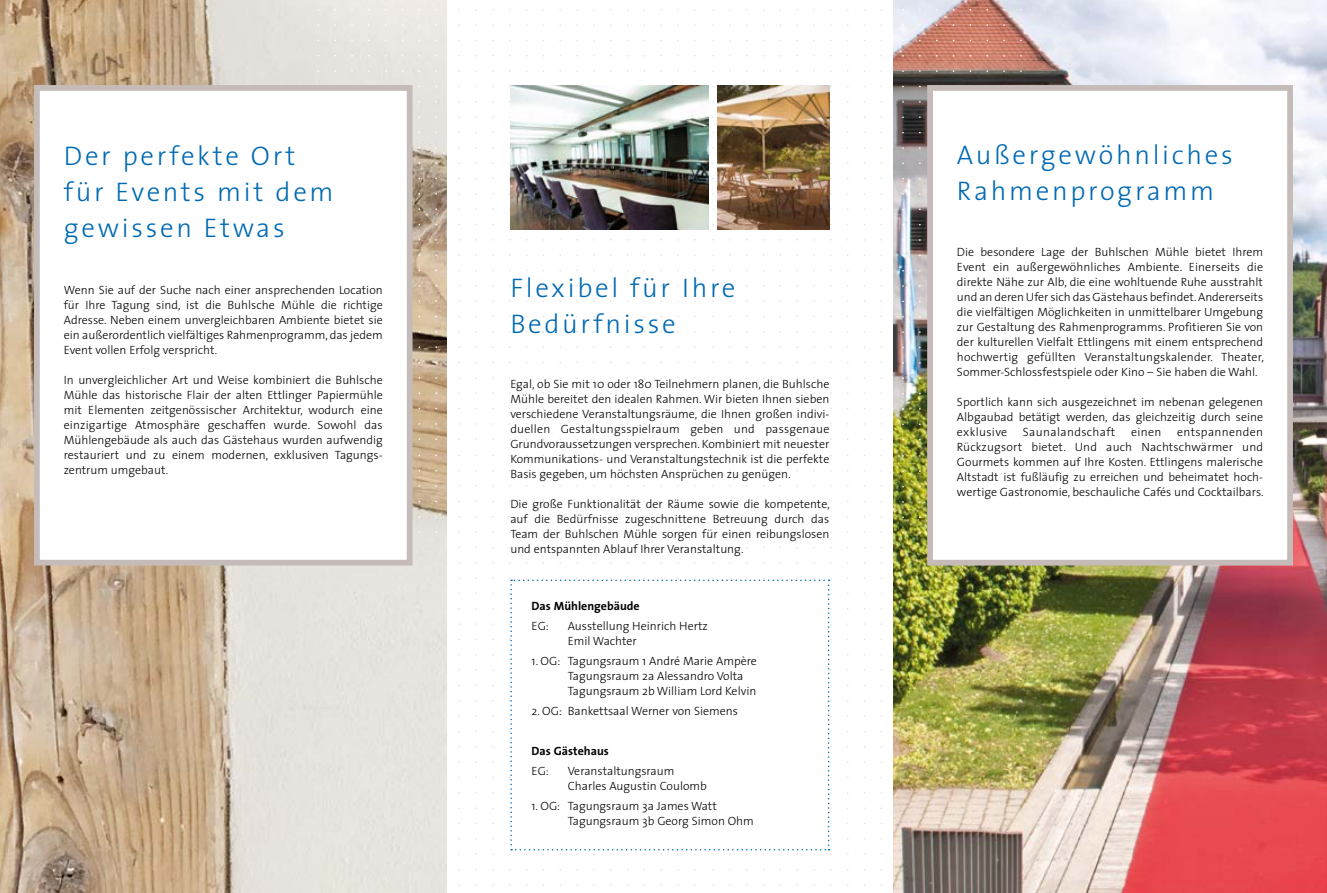
<style>
.page{position:relative;width:1327px;height:893px;background:#fff}
.page>*{position:absolute;margin:0;border:0;box-sizing:border-box;transform-origin:0 0}
.t1{font:300 27px/36px "The Sans";letter-spacing:.1em;color:#006ab4}
.t2{font:300 12px/15px "The Sans";color:#000;text-align:justify}
.t3{font:700 12px "The Sans";color:#000}
.t4{font:300 12px "The Sans";letter-spacing:.03em;color:#000}
</style>
<div class="page">
<img style="left:893px;top:0;width:434px;height:893px">
<div style="left:927px;top:85px;width:366px;height:481px;background:#fff;border:6px solid #c5bcb9"></div>
<img style="left:510px;top:85px;width:199px;height:145px">
<img style="left:717px;top:85px;width:112px;height:145px">
<svg style="left:828px;top:577px;width:3px;height:278px"></svg>
<svg style="left:509px;top:577px;width:317px;height:278px"></svg>
<img style="left:0;top:0;width:446px;height:893px">
<div style="left:34px;top:85px;width:378px;height:481px;background:#fff;border:6px solid #c5bcb9"></div>
<h1 class="t1" style="left:64px;top:137px;width:271px">Der perfekte Ort für Events mit dem gewissen Etwas</h1>
<p class="t2" style="left:64px;top:282px;width:320px">Wenn Sie auf der Suche nach einer ansprechenden Location für Ihre Tagung sind, ist die Buhlsche Mühle die richtige Adresse. Neben einem unvergleichbaren Ambiente bietet sie ein außerordentlich vielfältiges Rahmenprogramm, das jedem Event vollen Erfolg verspricht.</p>
<p class="t2" style="left:64px;top:372px;width:320px">In unvergleichlicher Art und Weise kombiniert die Buhlsche Mühle das historische Flair der alten Ettlinger Papiermühle mit Elementen zeitgenössischer Architektur, wodurch eine einzigartige Atmosphäre geschaffen wurde. Sowohl das Mühlengebäude als auch das Gästehaus wurden aufwendig restauriert und zu einem modernen, exklusiven Tagungs&shy;zentrum umgebaut.</p>
<h1 class="t1" style="left:510px;top:269px;width:226px">Flexibel für Ihre<br>Bedürfnisse</h1>
<p class="t2" style="left:510px;top:376px;width:320px">Egal, ob Sie mit 10 oder 180 Teilnehmern planen, die Buhlsche Mühle bereitet den idealen Rahmen. Wir bieten Ihnen sieben verschiedene Veranstaltungsräume, die Ihnen großen indivi&shy;duellen Gestaltungsspielraum geben und passgenaue Grundvoraussetzungen versprechen. Kombiniert mit neuester Kommunikations- und Veranstaltungstechnik ist die perfekte Basis gegeben, um höchsten Ansprüchen zu genügen.</p>
<p class="t2" style="left:510px;top:496px;width:321px">Die große Funktionalität der Räume sowie die kompetente, auf die Bedürfnisse zugeschnittene Betreuung durch das Team der Buhlschen Mühle sorgen für einen reibungslosen und entspannten Ablauf Ihrer Veranstaltung.</p>
<p class="t3" style="left:531px;top:595px;width:110px">Das Mühlengebäude</p>
<p class="t2" style="left:531px;top:618px;width:19px">EG:</p>
<p class="t2" style="left:568px;top:618px;width:142px">Ausstellung Heinrich Hertz<br>Emil Wachter</p>
<p class="t2" style="left:568px;top:653px;width:191px;text-align:left;text-indent:-36px">1. OG: Tagungsraum 1 André Marie Ampère<br>Tagungsraum 2a Alessandro Volta<br>Tagungsraum 2b William Lord Kelvin</p>
<p class="t2" style="left:531px;top:703px;width:208px">2. OG: Bankettsaal Werner von Siemens</p>
<p class="t3" style="left:531px;top:741px;width:79px">Das Gästehaus</p>
<p class="t2" style="left:531px;top:763px;width:19px">EG:</p>
<p class="t2" style="left:568px;top:763px;width:141px">Veranstaltungsraum<br>Charles Augustin Coulomb</p>
<p class="t2" style="left:568px;top:798px;width:188px;text-indent:-36px">1. OG: Tagungsraum 3a James Watt<br>Tagungsraum 3b Georg Simon Ohm</p>
<h1 class="t1" style="left:957px;top:136px;width:277px">Außergewöhnliches<br>Rahmenprogramm</h1>
<p class="t2" style="left:957px;top:244px;width:308px">Die besondere Lage der Buhlschen Mühle bietet Ihrem Event ein außergewöhnliches Ambiente. Einerseits die direkte Nähe zur Alb, die eine wohltuende Ruhe ausstrahlt und an deren Ufer sich das Gästehaus befindet. Andererseits die vielfältigen Möglichkeiten in unmittelbarer Umgebung zur Gestaltung des Rahmenprogramms. Profitieren Sie von der kulturellen Vielfalt Ettlingens mit einem entsprechend hochwertig gefüllten Veranstaltungskalender. Theater, Sommer-Schlossfestspiele oder Kino – Sie haben die Wahl.</p>
<p class="t2" style="left:957px;top:394px;width:308px">Sportlich kann sich ausgezeichnet im nebenan gelegenen Albgaubad betätigt werden, das gleichzeitig durch seine exklusive</p>
<p class="t4" style="left:1023px;top:422px;width:94px">Saunalandschaft</p>
<p class="t2" style="left:1131px;top:424px;width:32px">einen</p>
<p class="t2" style="left:957px;top:424px;width:308px;text-indent:220px">entspannenden Rückzugsort bietet. Und auch Nachtschwärmer und Gourmets kommen auf Ihre Kosten. Ettlingens malerische Altstadt ist fußläufig zu erreichen und beheimatet hoch&shy;wertige Gastronomie, beschauliche Cafés und Cocktailbars.</p>
</div>
